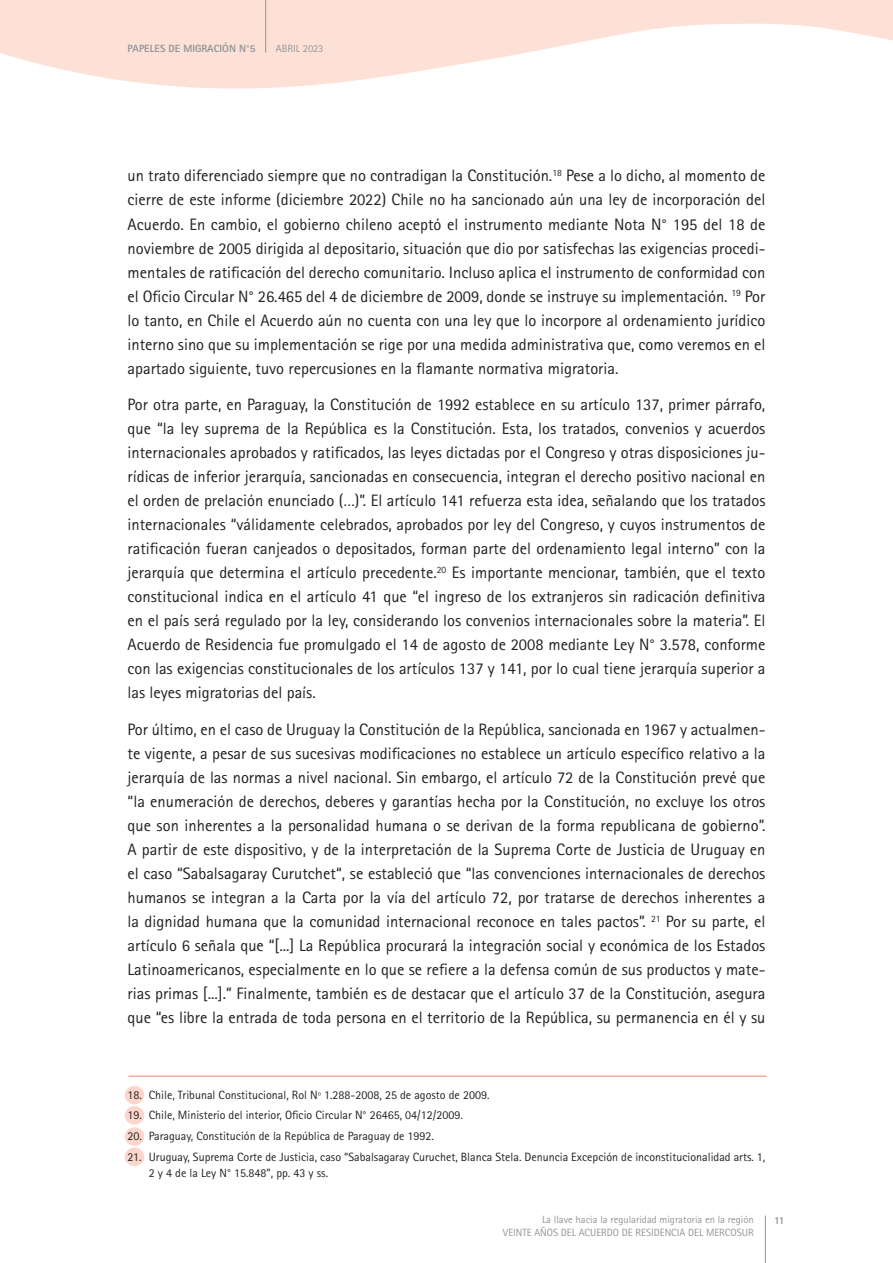
<style>
.page{position:relative;width:893px;height:1263px;background:#fff}
.page>*{position:absolute;margin:0;border:0;box-sizing:border-box;transform-origin:0 0}
.t1{font:16.5px/24px "Rotis Sans Serif Std";color:#231f20;text-align:justify}
.t2{font:12px/16.5px "Rotis Sans Serif Std";color:#231f20}
.t3{font:10.5px/12.6px "Rotis Sans Serif Std";color:#939598;text-align:right}
.t4{font:800 10.5px "Rotis Sans Serif Std";color:#939598}
</style>
<div class="page">
<svg style="left:0;top:0;width:893px;height:89px;fill:#fde1d7"></svg>
<hr style="left:265px;top:0;width:1px;height:53px;background:#939598">
<hr style="left:765px;top:1215px;width:1px;height:48px;background:#939598">
<div style="left:125px;top:1086px;width:19px;height:18px;background:#fcd6cb;border-radius:50%"></div>
<div style="left:125px;top:1106px;width:19px;height:18px;background:#fcd6cb;border-radius:50%"></div>
<div style="left:125px;top:1127px;width:19px;height:19px;background:#fcd6cb;border-radius:50%"></div>
<div style="left:125px;top:1147px;width:19px;height:19px;background:#fcd6cb;border-radius:50%"></div>
<hr style="left:128px;top:1076px;width:638px;height:1px;background:#f48574">
<p class="t4" style="left:128px;top:42px;width:130px">PAPELES DE MIGRACIÓN N°5</p>
<p class="t3" style="left:276px;top:42px;width:49px">ABRIL 2023</p>
<p class="t1" style="left:128px;top:164px;width:639px">un trato diferenciado siempre que no contradigan la Constitución.<sup>18</sup> Pese a lo dicho, al momento de cierre de este informe (diciembre 2022) Chile no ha sancionado aún una ley de incorporación del Acuerdo. En cambio, el gobierno chileno aceptó el instrumento mediante Nota N° 195 del 18 de noviembre de 2005 dirigida al depositario, situación que dio por satisfechas las exigencias procedi&shy;mentales de ratificación del derecho comunitario. Incluso aplica el instrumento de conformidad con el Oficio Circular N° 26.465 del 4 de diciembre de 2009, donde se instruye su implementación. <sup>19</sup> Por lo tanto, en Chile el Acuerdo aún no cuenta con una ley que lo incorpore al ordenamiento jurídico interno sino que su implementación se rige por una medida administrativa que, como veremos en el apartado siguiente, tuvo repercusiones en la flamante normativa migratoria.</p>
<p class="t1" style="left:128px;top:393px;width:639px">Por otra parte, en Paraguay, la Constitución de 1992 establece en su artículo 137, primer párrafo, que “la ley suprema de la República es la Constitución. Esta, los tratados, convenios y acuerdos internacionales aprobados y ratificados, las leyes dictadas por el Congreso y otras disposiciones ju&shy;rídicas de inferior jerarquía, sancionadas en consecuencia, integran el derecho positivo nacional en el orden de prelación enunciado (…)”. El artículo 141 refuerza esta idea, señalando que los tratados internacionales “válidamente celebrados, aprobados por ley del Congreso, y cuyos instrumentos de ratificación fueran canjeados o depositados, forman parte del ordenamiento legal interno” con la jerarquía que determina el artículo precedente.<sup>20</sup> Es importante mencionar, también, que el texto constitucional indica en el artículo 41 que “el ingreso de los extranjeros sin radicación definitiva en el país será regulado por la ley, considerando los convenios internacionales sobre la materia”. El Acuerdo de Residencia fue promulgado el 14 de agosto de 2008 mediante Ley N° 3.578, conforme con las exigencias constitucionales de los artículos 137 y 141, por lo cual tiene jerarquía superior a las leyes migratorias del país.</p>
<p class="t1" style="left:128px;top:717px;width:639px">Por último, en el caso de Uruguay la Constitución de la República, sancionada en 1967 y actualmen&shy;te vigente, a pesar de sus sucesivas modificaciones no establece un artículo específico relativo a la jerarquía de las normas a nivel nacional. Sin embargo, el artículo 72 de la Constitución prevé que “la enumeración de derechos, deberes y garantías hecha por la Constitución, no excluye los otros que son inherentes a la personalidad humana o se derivan de la forma republicana de gobierno”.<br>A partir de este dispositivo, y de la interpretación de la Suprema Corte de Justicia de Uruguay en el caso “Sabalsagaray Curutchet“, se estableció que “las convenciones internacionales de derechos humanos se integran a la Carta por la vía del artículo 72, por tratarse de derechos inherentes a la dignidad humana que la comunidad internacional reconoce en tales pactos”. <sup>21</sup> Por su parte, el artículo 6 señala que “[...] La República procurará la integración social y económica de los Estados Latinoamericanos, especialmente en lo que se refiere a la defensa común de sus productos y mate&shy;rias primas [...].” Finalmente, también es de destacar que el artículo 37 de la Constitución, asegura que “es libre la entrada de toda persona en el territorio de la República, su permanencia en él y su</p>
<p class="t2" style="left:128px;top:1086px;width:363px">18. Chile, Tribunal Constitucional, Rol Nº 1.288-2008, 25 de agosto de 2009.</p>
<p class="t2" style="left:128px;top:1107px;width:337px">19. Chile, Ministerio del interior, Oficio Circular N° 26465, 04/12/2009.</p>
<p class="t2" style="left:128px;top:1128px;width:308px">20. Paraguay, Constitución de la República de Paraguay de 1992.</p>
<p class="t2" style="left:149px;top:1148px;width:618px;text-indent:-21px">21. Uruguay, Suprema Corte de Justicia, caso “Sabalsagaray Curuchet, Blanca Stela. Denuncia Excepción de inconstitucionalidad arts. 1,<br>2 y 4 de la Ley N° 15.848”, pp. 43 y ss.</p>
<p class="t3" style="left:503px;top:1213px;width:252px">La llave hacia la regularidad migratoria en la región<br>VEINTE AÑOS DEL ACUERDO DE RESIDENCIA DEL MERCOSUR</p>
<p class="t4" style="left:774px;top:1213px;width:12px">11</p>
</div>
